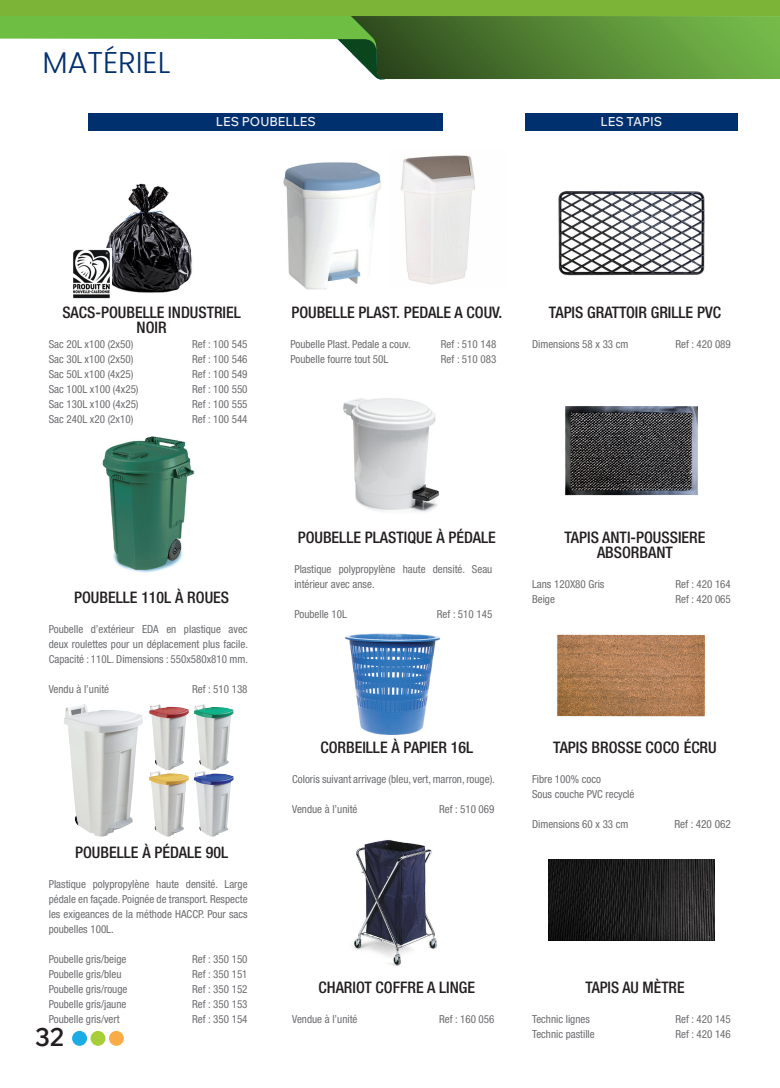
<style>
.page{position:relative;width:780px;height:1088px;background:#fff}
.page>*{position:absolute;margin:0;border:0;box-sizing:border-box;transform-origin:0 0}
.t1{font:300 30px "Poppins";color:#00306d}
.t2{font:600 25px "Wix Madefor Text";color:#231f20}
.Nom_objet{font:500 condensed 15.88px/15px "Helvetica Neue";color:#231f20;text-align:center}
.t3{font:500 12.5px "Wix Madefor Text";color:#f2f2f4}
.descriptif_objet{font:condensed 11.25px "Helvetica Neue LT Std";color:#6c6d70}
.descriptif_objet-2{font:condensed 11px/15px "Helvetica Neue LT Std";color:#6c6d70;text-align:justify}
</style>
<div class="page">
<div style="left:72px;top:1031px;width:15px;height:15px;background:#1bace3;border-radius:50%"></div>
<div style="left:90px;top:1031px;width:15px;height:15px;background:#a6ce39;border-radius:50%"></div>
<div style="left:109px;top:1031px;width:15px;height:15px;background:#faac46;border-radius:50%"></div>
<img style="left:106px;top:183px;width:86px;height:110px">
<img style="left:400px;top:155px;width:75px;height:130px">
<img style="left:283px;top:162px;width:98px;height:128px">
<img style="left:64px;top:704px;width:79px;height:133px">
<img style="left:149px;top:704px;width:40px;height:133px">
<img style="left:194px;top:704px;width:40px;height:133px">
<img style="left:343px;top:398px;width:97px;height:114px">
<img style="left:345px;top:633px;width:95px;height:102px">
<img style="left:352px;top:840px;width:85px;height:126px">
<img style="left:558px;top:190px;width:147px;height:86px">
<img style="left:557px;top:634px;width:149px;height:83px">
<img style="left:565px;top:406px;width:133px;height:90px">
<img style="left:548px;top:860px;width:167px;height:81px">
<div style="left:525px;top:113px;width:212px;height:18px;background:#00306d"></div>
<img style="left:102px;top:436px;width:93px;height:137px">
<img style="left:73px;top:249px;width:38px;height:50px">
<div style="left:89px;top:113px;width:354px;height:18px;background:#00306d"></div>
<div style="left:0;top:0;width:780px;height:18px;background:#7bb437"></div>
<svg style="left:0;top:16px;width:780px;height:64px"></svg>
<p class="t1" style="left:43px;top:45px;width:129px">MATÉRIEL</p>
<p class="t3" style="left:216px;top:112px;width:101px">LES POUBELLES</p>
<p class="t3" style="left:600px;top:112px;width:63px">LES TAPIS</p>
<p class="Nom_objet" style="left:62px;top:304px;width:180px">SACS-POUBELLE INDUSTRIEL<br>NOIR</p>
<p class="descriptif_objet-2" style="left:49px;top:336px;width:86px">Sac 20L x100 (2x50)</p>
<p class="descriptif_objet-2" style="left:192px;top:336px;width:57px">Ref : 100 545</p>
<p class="descriptif_objet-2" style="left:49px;top:351px;width:86px">Sac 30L x100 (2x50)</p>
<p class="descriptif_objet-2" style="left:192px;top:351px;width:57px">Ref : 100 546</p>
<p class="descriptif_objet-2" style="left:49px;top:366px;width:86px">Sac 50L x100 (4x25)</p>
<p class="descriptif_objet-2" style="left:192px;top:366px;width:57px">Ref : 100 549</p>
<p class="descriptif_objet-2" style="left:49px;top:381px;width:91px">Sac 100L x100 (4x25)</p>
<p class="descriptif_objet-2" style="left:192px;top:381px;width:57px">Ref : 100 550</p>
<p class="descriptif_objet-2" style="left:49px;top:396px;width:91px">Sac 130L x100 (4x25)</p>
<p class="descriptif_objet-2" style="left:192px;top:396px;width:57px">Ref : 100 555</p>
<p class="descriptif_objet-2" style="left:49px;top:411px;width:86px">Sac 240L x20 (2x10)</p>
<p class="descriptif_objet-2" style="left:192px;top:411px;width:57px">Ref : 100 544</p>
<p class="Nom_objet" style="left:74px;top:589px;width:156px">POUBELLE 110L À ROUES</p>
<p class="descriptif_objet-2" style="left:49px;top:621px;width:201px">Poubelle d’extérieur EDA en plastique avec deux roulettes pour un déplacement plus facile.<br>Capacité : 110L. Dimensions : 550x580x810 mm.</p>
<p class="descriptif_objet-2" style="left:49px;top:681px;width:62px">Vendu à l’unité</p>
<p class="descriptif_objet-2" style="left:192px;top:681px;width:57px">Ref : 510 138</p>
<p class="Nom_objet" style="left:75px;top:844px;width:154px">POUBELLE À PÉDALE 90L</p>
<p class="descriptif_objet-2" style="left:49px;top:876px;width:200px">Plastique polypropylène haute densité. Large pédale en façade. Poignée de transport. Respecte les exigeances de la méthode HACCP. Pour sacs poubelles 100L.</p>
<p class="descriptif_objet-2" style="left:49px;top:951px;width:79px">Poubelle gris/beige</p>
<p class="descriptif_objet-2" style="left:192px;top:951px;width:57px">Ref : 350 150</p>
<p class="descriptif_objet-2" style="left:49px;top:966px;width:74px">Poubelle gris/bleu</p>
<p class="descriptif_objet-2" style="left:192px;top:966px;width:57px">Ref : 350 151</p>
<p class="descriptif_objet-2" style="left:49px;top:981px;width:80px">Poubelle gris/rouge</p>
<p class="descriptif_objet-2" style="left:192px;top:981px;width:57px">Ref : 350 152</p>
<p class="descriptif_objet-2" style="left:49px;top:996px;width:79px">Poubelle gris/jaune</p>
<p class="descriptif_objet-2" style="left:192px;top:996px;width:57px">Ref : 350 153</p>
<p class="descriptif_objet-2" style="left:49px;top:1011px;width:72px">Poubelle gris/vert</p>
<p class="descriptif_objet-2" style="left:192px;top:1011px;width:57px">Ref : 350 154</p>
<h2 class="t2" style="left:35px;top:1017px;width:30px">32</h2>
<p class="Nom_objet" style="left:291px;top:304px;width:212px">POUBELLE PLAST. PEDALE A COUV.</p>
<p class="descriptif_objet-2" style="left:290px;top:336px;width:122px">Poubelle Plast. Pedale a couv.</p>
<p class="descriptif_objet-2" style="left:441px;top:336px;width:57px">Ref : 510 148</p>
<p class="descriptif_objet-2" style="left:290px;top:351px;width:99px">Poubelle fourre tout 50L</p>
<p class="descriptif_objet-2" style="left:441px;top:351px;width:57px">Ref : 510 083</p>
<p class="Nom_objet" style="left:549px;top:304px;width:174px">TAPIS GRATTOIR GRILLE PVC</p>
<p class="descriptif_objet-2" style="left:532px;top:336px;width:98px">Dimensions 58 x 33 cm</p>
<p class="descriptif_objet-2" style="left:675px;top:336px;width:57px">Ref : 420 089</p>
<p class="Nom_objet" style="left:298px;top:529px;width:200px">POUBELLE PLASTIQUE À PÉDALE</p>
<p class="descriptif_objet-2" style="left:294px;top:561px;width:199px">Plastique polypropylène haute densité. Seau intérieur avec anse.</p>
<p class="descriptif_objet-2" style="left:294px;top:606px;width:54px">Poubelle 10L</p>
<p class="descriptif_objet-2" style="left:437px;top:606px;width:57px">Ref : 510 145</p>
<p class="Nom_objet" style="left:564px;top:529px;width:142px">TAPIS ANTI-POUSSIERE<br>ABSORBANT</p>
<p class="descriptif_objet-2" style="left:532px;top:576px;width:74px">Lans 120X80 Gris</p>
<p class="descriptif_objet-2" style="left:675px;top:576px;width:57px">Ref : 420 164</p>
<p class="descriptif_objet-2" style="left:532px;top:591px;width:24px">Beige</p>
<p class="descriptif_objet-2" style="left:675px;top:591px;width:57px">Ref : 420 065</p>
<p class="Nom_objet" style="left:320px;top:739px;width:154px">CORBEILLE À PAPIER 16L</p>
<p class="descriptif_objet-2" style="left:292px;top:771px;width:204px">Coloris suivant arrivage (bleu, vert, marron, rouge).</p>
<p class="descriptif_objet-2" style="left:292px;top:801px;width:67px">Vendue à l’unité</p>
<p class="descriptif_objet-2" style="left:439px;top:801px;width:57px">Ref : 510 069</p>
<p class="Nom_objet" style="left:553px;top:739px;width:165px">TAPIS BROSSE COCO ÉCRU</p>
<p class="descriptif_objet-2" style="left:532px;top:771px;width:70px">Fibre 100% coco</p>
<p class="descriptif_objet-2" style="left:532px;top:786px;width:104px">Sous couche PVC recyclé</p>
<p class="descriptif_objet-2" style="left:532px;top:816px;width:98px">Dimensions 60 x 33 cm</p>
<p class="descriptif_objet" style="left:674px;top:817px;width:58px">Ref : 420 062</p>
<p class="Nom_objet" style="left:318px;top:979px;width:158px">CHARIOT COFFRE A LINGE</p>
<p class="descriptif_objet-2" style="left:292px;top:1011px;width:67px">Vendue à l’unité</p>
<p class="descriptif_objet-2" style="left:439px;top:1011px;width:57px">Ref : 160 056</p>
<p class="Nom_objet" style="left:585px;top:979px;width:101px">TAPIS AU MÈTRE</p>
<p class="descriptif_objet-2" style="left:532px;top:1011px;width:59px">Technic lignes</p>
<p class="descriptif_objet-2" style="left:675px;top:1011px;width:57px">Ref : 420 145</p>
<p class="descriptif_objet-2" style="left:532px;top:1026px;width:64px">Technic pastille</p>
<p class="descriptif_objet-2" style="left:675px;top:1026px;width:57px">Ref : 420 146</p>
</div>
